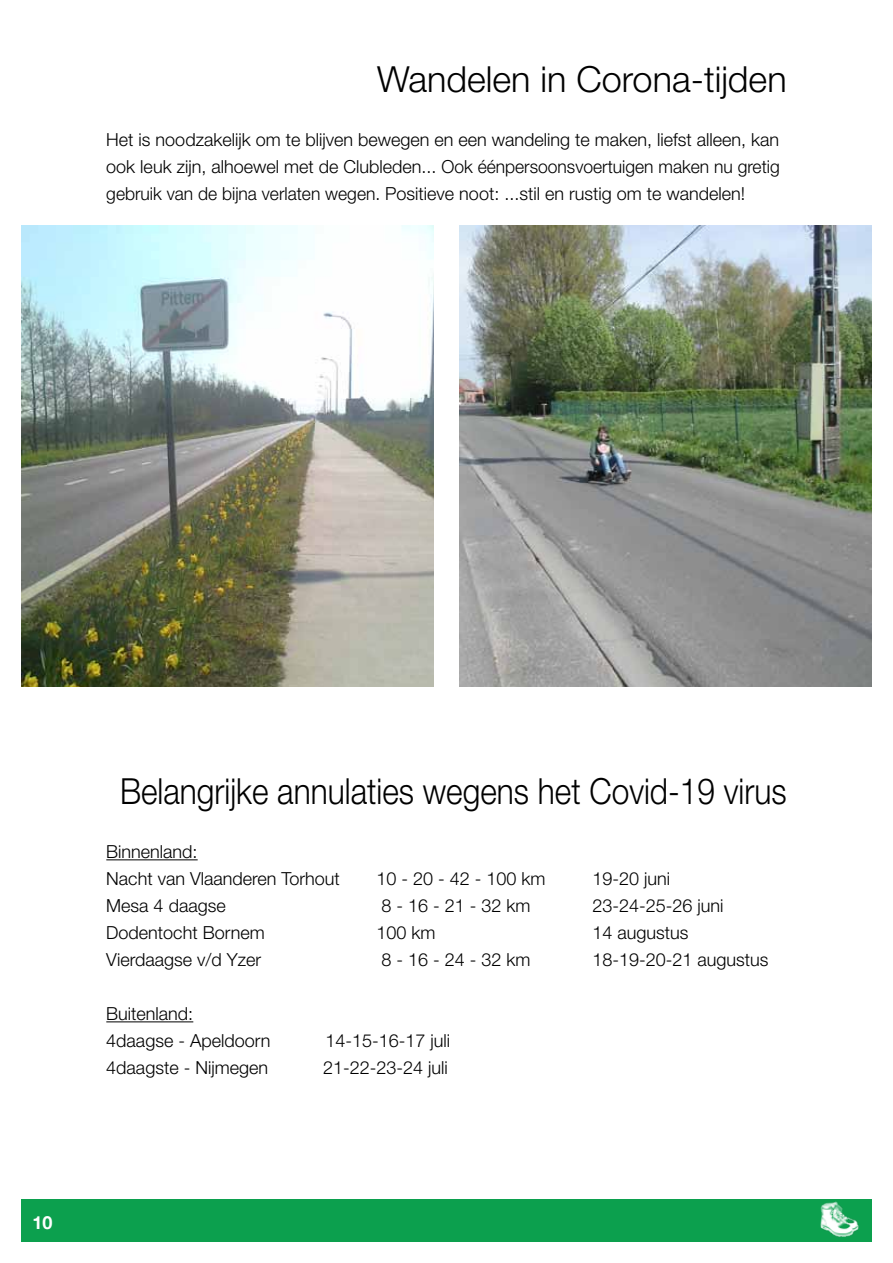
<style>
.page{position:relative;width:893px;height:1263px;background:#fff}
.page>*{position:absolute;margin:0;border:0;box-sizing:border-box;transform-origin:0 0}
.t1{font:300 36px "Helvetica Neue CE";color:#000;scale:.88 1}
.t2{font:300 36px "Helvetica Neue CE";color:#000}
.t3{font:300 18px/27px "Helvetica Neue CE";color:#000}
.t4{font:700 18px "Helvetica Neue";color:#fff}
</style>
<div class="page">
<div style="left:21px;top:1199px;width:851px;height:43px;background:#0ca04e"></div>
<img style="left:820px;top:1201px;width:39px;height:36px">
<hr style="left:106px;top:859px;width:92px;height:1px;background:#000">
<hr style="left:106px;top:1021px;width:87px;height:1px;background:#000">
<img style="left:21px;top:225px;width:413px;height:462px">
<img style="left:459px;top:225px;width:413px;height:462px">
<h1 class="t2" style="left:377px;top:58px;width:411px">Wandelen in Corona-tijden</h1>
<p class="t3" style="left:106px;top:126px;width:675px;text-align:justify">Het is noodzakelijk om te blijven bewegen en een wandeling te maken, liefst alleen, kan ook leuk zijn, alhoewel met de Clubleden... Ook éénpersoonsvoertuigen maken nu gretig gebruik van de bijna verlaten wegen. Positieve noot: ...stil en rustig om te wandelen!</p>
<h1 class="t1" style="left:120px;top:769px;width:759px">Belangrijke annulaties wegens het Covid-19 virus</h1>
<p class="t3" style="left:106px;top:838px;width:235px">Binnenland:<br>Nacht van Vlaanderen Torhout</p>
<p class="t3" style="left:376px;top:865px;width:171px">10 - 20 - 42 - 100 km</p>
<p class="t3" style="left:592px;top:865px;width:79px">19-20 juni</p>
<p class="t3" style="left:106px;top:892px;width:121px">Mesa 4 daagse</p>
<p class="t3" style="left:381px;top:892px;width:151px">8 - 16 - 21 - 32 km</p>
<p class="t3" style="left:592px;top:892px;width:133px">23-24-25-26 juni</p>
<p class="t3" style="left:106px;top:919px;width:160px">Dodentocht Bornem</p>
<p class="t3" style="left:376px;top:919px;width:61px">100 km</p>
<p class="t3" style="left:592px;top:919px;width:98px">14 augustus</p>
<p class="t3" style="left:106px;top:946px;width:156px">Vierdaagse v/d Yzer</p>
<p class="t3" style="left:381px;top:946px;width:151px">8 - 16 - 24 - 32 km</p>
<p class="t3" style="left:592px;top:946px;width:178px">18-19-20-21 augustus</p>
<p class="t3" style="left:106px;top:1000px;width:166px">Buitenland:<br>4daagse - Apeldoorn</p>
<p class="t3" style="left:325px;top:1027px;width:126px">14-15-16-17 juli</p>
<p class="t3" style="left:106px;top:1054px;width:163px">4daagste - Nijmegen</p>
<p class="t3" style="left:323px;top:1054px;width:126px">21-22-23-24 juli</p>
<p class="t4" style="left:33px;top:1212px;width:22px">10</p>
</div>
